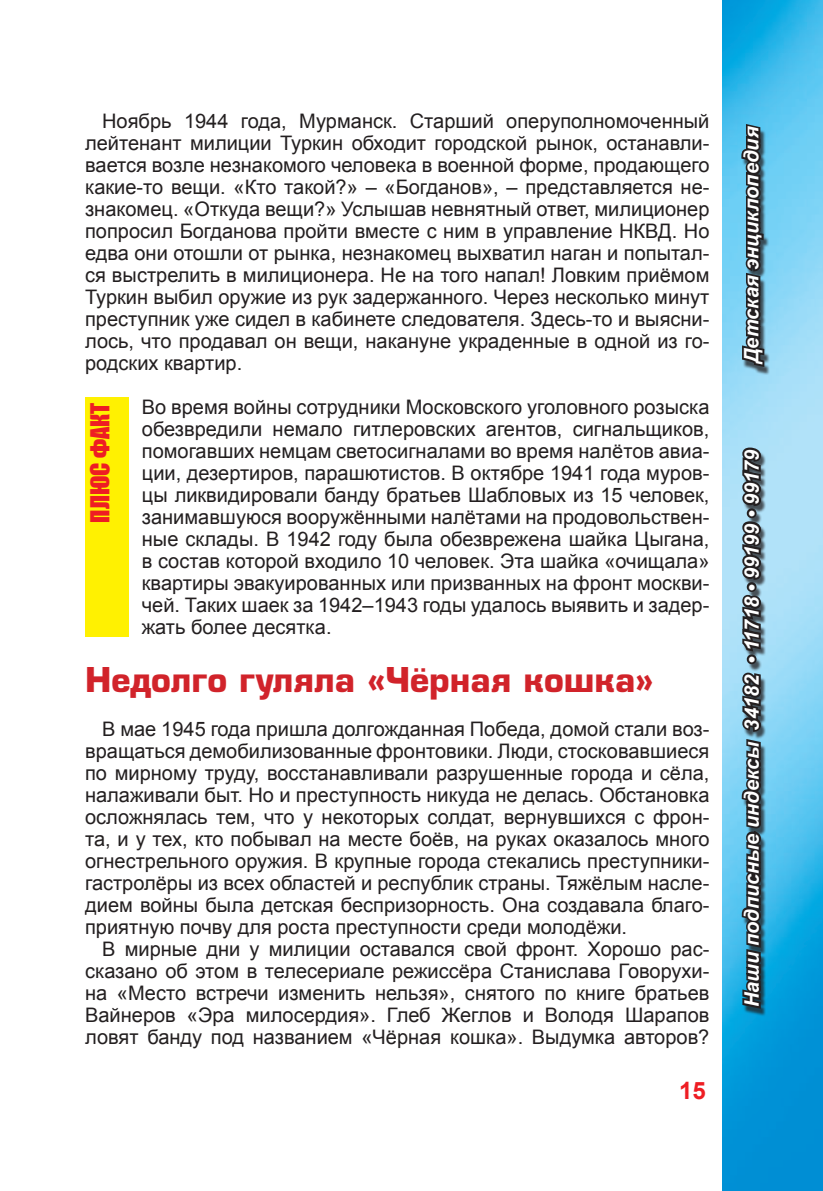
<style>
.page{position:relative;width:823px;height:1191px;background:#fff}
.page>*{position:absolute;margin:0;border:0;box-sizing:border-box;transform-origin:0 0}
.t1{font:700 36px "Eurofont C";color:#d1232a}
.t2{font:24px "Impact";color:#ee1d23}
.t3{font:700 24px "Arial";color:#ee1d23}
.t4{font:20px/22px "Arial";color:#231f20;text-align:justify}
.t5{font:italic 700 20px "Arial";letter-spacing:-.005em;color:#fff}
</style>
<div class="page">
<img style="left:722px;top:0;width:100px;height:1191px">
<div style="left:742px;top:450px;width:23px;height:566px;background:#231f20;opacity:.75"></div>
<svg style="left:734px;top:444px;width:30px;height:567px;background:#507383"></svg>
<div style="left:741px;top:127px;width:28px;height:248px;background:#231f20;opacity:.75"></div>
<svg style="left:737px;top:119px;width:28px;height:250px;background:#446878"></svg>
<div style="left:85px;top:397px;width:43px;height:239px;background:#fff101"></div>
<p class="t4" style="left:85px;top:110px;width:625px;text-indent:17px">Ноябрь 1944 года, Мурманск. Старший оперуполномоченный лейтенант милиции Туркин обходит городской рынок, останавли&shy;вается возле незнакомого человека в военной форме, продающего какие-то вещи. «Кто такой?» – «Богданов», – представляется не&shy;знакомец. «Откуда вещи?» Услышав невнятный ответ, милиционер попросил Богданова пройти вместе с ним в управление НКВД. Но едва они отошли от рынка, незнакомец выхватил наган и попытал&shy;ся выстрелить в милиционера. Не на того напал! Ловким приёмом Туркин выбил оружие из рук задержанного. Через несколько минут преступник уже сидел в кабинете следователя. Здесь-то и выясни&shy;лось, что продавал он вещи, накануне украденные в одной из го&shy;родских квартир.</p>
<p class="t4" style="left:142px;top:396px;width:568px">Во время войны сотрудники Московского уголовного розыска обезвредили немало гитлеровских агентов, сигнальщиков, помогавших немцам светосигналами во время налётов авиа&shy;ции, дезертиров, парашютистов. В октябре 1941 года муров&shy;цы ликвидировали банду братьев Шабловых из 15 человек, занимавшуюся вооружёнными налётами на продовольствен&shy;ные склады. В 1942 году была обезврежена шайка Цыгана, в состав которой входило 10 человек. Эта шайка «очищала» квартиры эвакуированных или призванных на фронт москви&shy;чей. Таких шаек за 1942–1943 годы удалось выявить и задер&shy;жать более десятка.</p>
<h1 class="t1" style="left:85px;top:659px;width:570px">Недолго гуляла «Чёрная кошка»</h1>
<p class="t4" style="left:85px;top:718px;width:625px;text-indent:17px">В мае 1945 года пришла долгожданная Победа, домой стали воз&shy;вращаться демобилизованные фронтовики. Люди, стосковавшиеся по мирному труду, восстанавливали разрушенные города и сёла, налаживали быт. Но и преступность никуда не делась. Обстановка осложнялась тем, что у некоторых солдат, вернувшихся с фрон&shy;та, и у тех, кто побывал на месте боёв, на руках оказалось много огнестрельного оружия. В крупные города стекались преступники&shy;гастролёры из всех областей и республик страны. Тяжёлым насле&shy;дием войны была детская беспризорность. Она создавала благо&shy;приятную почву для роста преступности среди молодёжи.</p>
<p class="t4" style="left:85px;top:938px;width:625px;text-indent:17px">В мирные дни у милиции оставался свой фронт. Хорошо рас&shy;сказано об этом в телесериале режиссёра Станислава Говорухи&shy;на «Место встречи изменить нельзя», снятого по книге братьев Вайнеров «Эра милосердия». Глеб Жеглов и Володя Шарапов ловят банду под названием «Чёрная кошка». Выдумка авторов?</p>
<p class="t2" style="left:81px;top:522px;width:121px;rotate:-90deg">ПЛЮС ФАКТ</p>
<p class="t3" style="left:678px;top:1075px;width:28px">15</p>
<p class="t5" style="left:737px;top:363px;width:238px;rotate:-90deg">Детская энциклопедия</p>
<p class="t5" style="left:738px;top:1007px;width:559px;rotate:-90deg">Наши подписные индексы 34182 • 11718 • 99199 • 99179</p>
</div>
